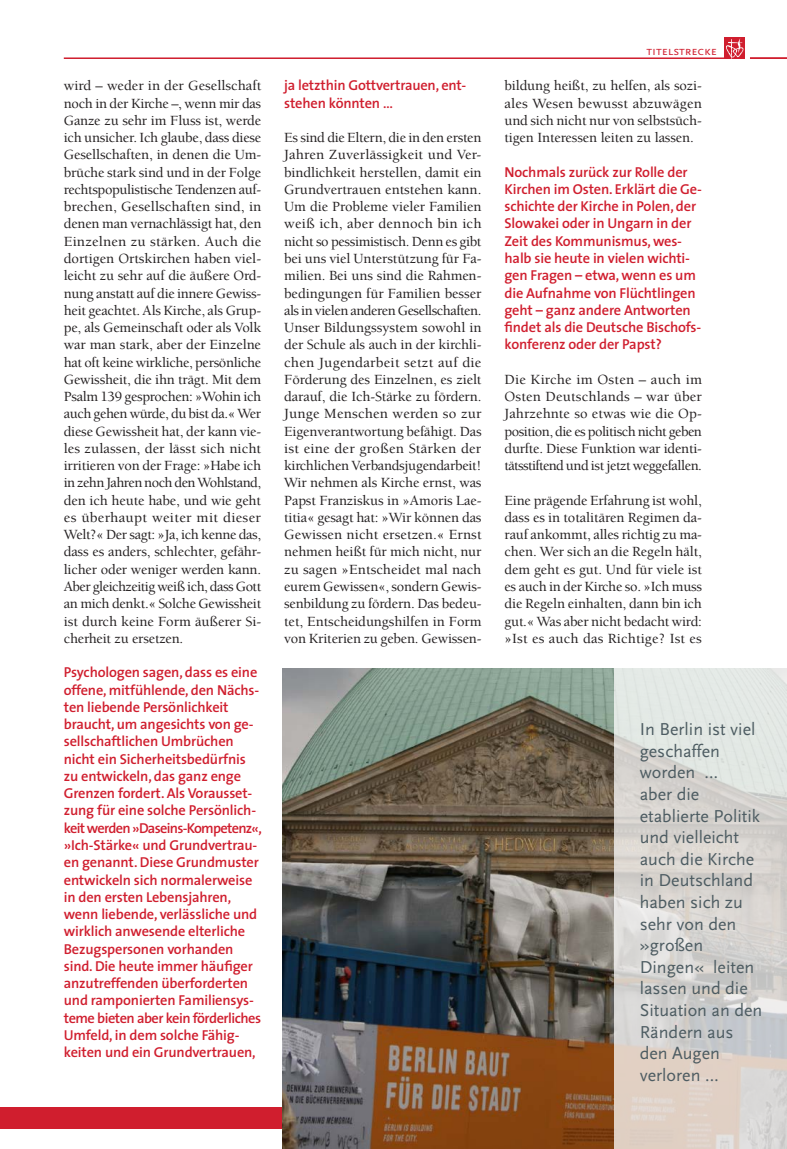
<style>
.page{position:relative;width:787px;height:1149px;background:#fff}
.page>*{position:absolute;margin:0;border:0;box-sizing:border-box;transform-origin:0 0}
.sscc_bildunterschrif{font:18px/21.6px "Mtud Scala Sans";color:#4d5c62}
.sscc_fliesstext{font:500 14.4px/17.2px "Berkeley";letter-spacing:-.01em;color:#231f20;text-align:justify}
.sscc_einleitung_thes{font:600 14.4px/17.2px "Mtud The Sans";letter-spacing:-.01em;color:#d01e2e}
.t1{font:12.75px "Mtud Scala Sans Caps";color:#d01e2e}
</style>
<div class="page">
<hr style="left:64px;top:57px;width:670px;height:2px;background:#d01e2e">
<div style="left:0;top:1106px;width:745px;height:21px;background:#d01e2e"></div>
<div style="left:724px;top:38px;width:21px;height:21px;background:#d01e2e"></div>
<svg style="left:726px;top:38px;width:17px;height:21px"></svg>
<hr style="left:750px;top:57px;width:37px;height:2px;background:#d01e2e">
<img style="left:283px;top:668px;width:331px;height:480px">
<svg style="left:614px;top:668px;width:173px;height:480px;background:#d9d6d2"></svg>
<p class="sscc_fliesstext" style="left:64px;top:77px;width:199px">wird – weder in der Gesellschaft noch in der Kirche –, wenn mir das Ganze zu sehr im Fluss ist, werde ich unsicher. Ich glaube, dass diese Gesellschaften, in denen die Um&shy;brüche stark sind und in der Folge rechtspopulistische Tendenzen auf&shy;brechen, Gesellschaften sind, in denen man vernachlässigt hat, den Einzelnen zu stärken. Auch die dortigen Ortskirchen haben viel&shy;leicht zu sehr auf die äußere Ord&shy;nung anstatt auf die innere Gewiss&shy;heit geachtet. Als Kirche, als Grup&shy;pe, als Gemeinschaft oder als Volk war man stark, aber der Einzelne hat oft keine wirkliche, persönliche Gewissheit, die ihn trägt. Mit dem Psalm 139 gesprochen: »Wohin ich auch gehen würde, du bist da.« Wer diese Gewissheit hat, der kann vie&shy;les zulassen, der lässt sich nicht irritieren von der Frage: »Habe ich in zehn Jahren noch den Wohlstand, den ich heute habe, und wie geht es überhaupt weiter mit dieser Welt?« Der sagt: »Ja, ich kenne das, dass es anders, schlechter, gefähr&shy;licher oder weniger werden kann.<br>Aber gleichzeitig weiß ich, dass Gott an mich denkt.« Solche Gewissheit ist durch keine Form äußerer Si&shy;cherheit zu ersetzen.</p>
<p class="sscc_einleitung_thes" style="left:64px;top:663px;width:199px">Psychologen sagen, dass es eine offene, mitfühlende, den Nächs&shy;ten liebende Persönlichkeit braucht, um angesichts von ge&shy;sellschaftlichen Umbrüchen nicht ein Sicherheitsbedürfnis zu entwickeln, das ganz enge<br>Grenzen fordert. Als Vorausset&shy;zung für eine solche Persönlich&shy;keit werden »Daseins-Kompetenz«, »Ich-Stärke« und Grundvertrau&shy;en genannt. Diese Grundmuster entwickeln sich normalerweise in den ersten Lebensjahren, wenn liebende, verlässliche und wirklich anwesende elterliche<br>Bezugspersonen vorhanden sind. Die heute immer häufiger anzutreffenden überforderten und ramponierten Familiensys&shy;teme bieten aber kein förderliches<br>Umfeld, in dem solche Fähig&shy;keiten und ein Grundvertrauen,</p>
<p class="sscc_einleitung_thes" style="left:284px;top:76px;width:184px">ja letzthin Gottvertrauen, ent&shy;stehen könnten …</p>
<p class="sscc_fliesstext" style="left:284px;top:129px;width:199px">Es sind die Eltern, die in den ersten Jahren Zuverlässigkeit und Ver&shy;bindlichkeit herstellen, damit ein Grundvertrauen entstehen kann.<br>Um die Probleme vieler Familien weiß ich, aber dennoch bin ich nicht so pessimistisch. Denn es gibt bei uns viel Unterstützung für Fa&shy;milien. Bei uns sind die Rahmen&shy;bedingungen für Familien besser als in vielen anderen Gesellschaften.<br>Unser Bildungssystem sowohl in der Schule als auch in der kirchli&shy;chen Jugendarbeit setzt auf die Förderung des Einzelnen, es zielt darauf, die Ich-Stärke zu fördern.<br>Junge Menschen werden so zur Eigenverantwortung befähigt. Das ist eine der großen Stärken der kirchlichen Verbandsjugendarbeit!<br>Wir nehmen als Kirche ernst, was Papst Franziskus in »Amoris Lae&shy;titia« gesagt hat: »Wir können das Gewissen nicht ersetzen.« Ernst nehmen heißt für mich nicht, nur zu sagen »Entscheidet mal nach eurem Gewissen«, sondern Gewis&shy;senbildung zu fördern. Das bedeu&shy;tet, Entscheidungshilfen in Form von Kriterien zu geben. Gewissen-</p>
<p class="t1" style="left:646px;top:44px;width:72px">titelstrecke</p>
<p class="sscc_fliesstext" style="left:504px;top:77px;width:199px">bildung heißt, zu helfen, als sozi&shy;ales Wesen bewusst abzuwägen und sich nicht nur von selbstsüch&shy;tigen Interessen leiten zu lassen.</p>
<p class="sscc_einleitung_thes" style="left:504px;top:163px;width:199px">Nochmals zurück zur Rolle der<br>Kirchen im Osten. Erklärt die Ge&shy;schichte der Kirche in Polen, der<br>Slowakei oder in Ungarn in der<br>Zeit des Kommunismus, wes&shy;halb sie heute in vielen wichti&shy;gen Fragen – etwa, wenn es um die Aufnahme von Flüchtlingen geht – ganz andere Antworten findet als die Deutsche Bischofs&shy;konferenz oder der Papst?</p>
<p class="sscc_fliesstext" style="left:504px;top:371px;width:199px">Die Kirche im Osten – auch im Osten Deutschlands – war über Jahrzehnte so etwas wie die Op&shy;position, die es politisch nicht geben durfte. Diese Funktion war identi&shy;tätsstiftend und ist jetzt weggefallen.</p>
<p class="sscc_fliesstext" style="left:504px;top:491px;width:199px">Eine prägende Erfahrung ist wohl, dass es in totalitären Regimen da&shy;rauf ankommt, alles richtig zu ma&shy;chen. Wer sich an die Regeln hält, dem geht es gut. Und für viele ist es auch in der Kirche so. »Ich muss die Regeln einhalten, dann bin ich gut.« Was aber nicht bedacht wird: »Ist es auch das Richtige? Ist es</p>
<p class="sscc_bildunterschrif" style="left:639px;top:718px;width:117px">In Berlin ist viel geschaffen worden …</p>
<p class="sscc_bildunterschrif" style="left:639px;top:783px;width:124px">aber die etablierte Politik und vielleicht auch die Kirche in Deutschland haben sich zu sehr von den »großen<br>Dingen« leiten lassen und die<br>Situation an den<br>Rändern aus den Augen verloren …</p>
</div>
